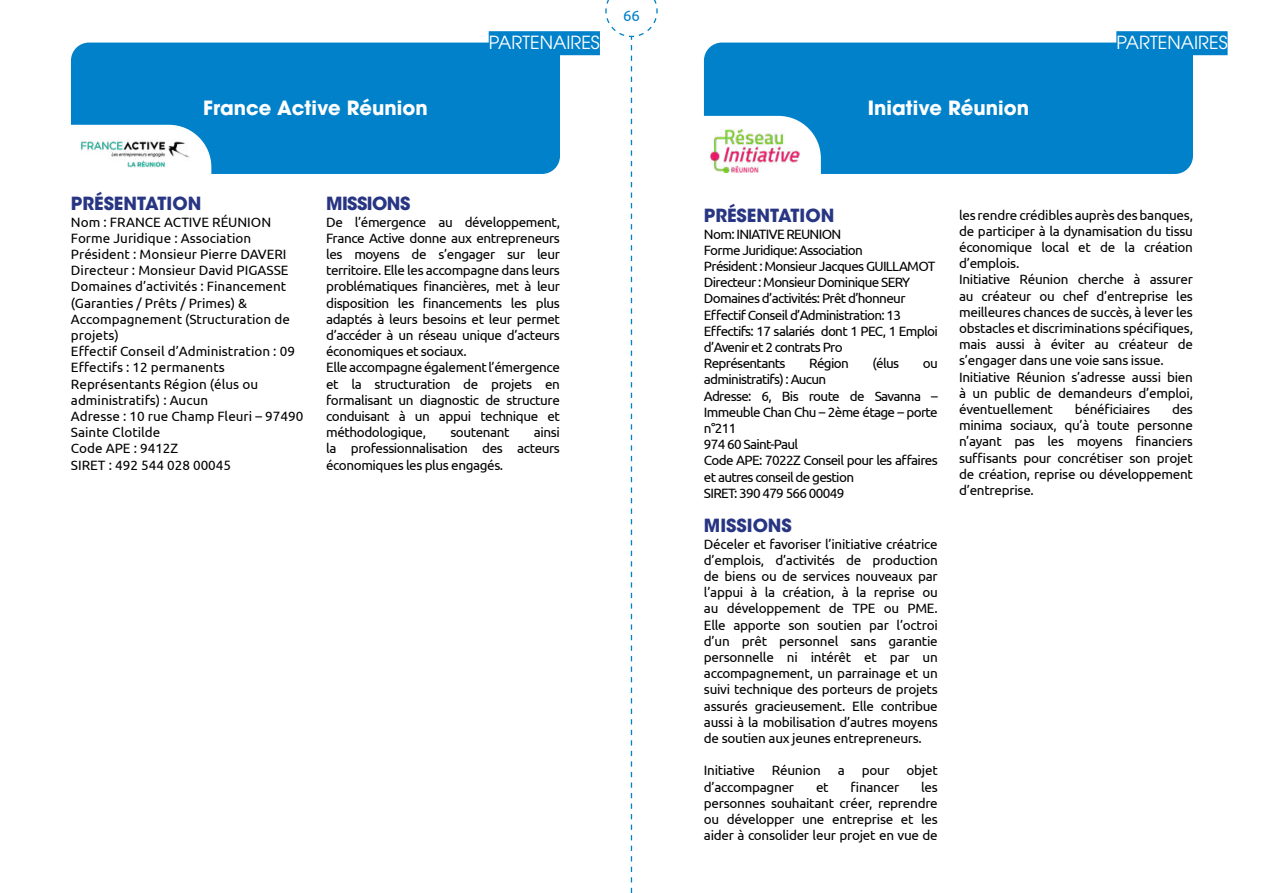
<style>
.page{position:relative;width:1263px;height:893px;background:#fff}
.page>*{position:absolute;margin:0;border:0;box-sizing:border-box;transform-origin:0 0}
.t1{font:700 19.5px "ITC Avant Garde Pro";color:#fff}
.t2{font:700 18px "ITC Avant Garde Std";color:#283583}
.t3{font:18px "ITC Avant Garde Pro";color:#fff}
.t4{font:700 18px "ITC Avant Garde Std";letter-spacing:-.03em;color:#283583}
.t5{font:15px "Ubuntu";color:#0081c9}
.t6{font:13.5px/16.2px "Ubuntu";letter-spacing:-.02em;color:#000;text-align:justify}
.t7{font:13.5px/16.2px "Ubuntu";letter-spacing:-.05em;color:#000}
.t8{font:13.5px/16.2px "Ubuntu";color:#000}
</style>
<div class="page">
<div style="left:71px;top:43px;width:489px;height:131px;background:#0081c9"></div>
<div style="left:704px;top:43px;width:489px;height:131px;background:#0081c9"></div>
<div style="left:644px;top:116px;width:177px;height:145px;background:#fff;border-radius:43px"></div>
<svg style="left:71px;top:125px;width:140px;height:49px"></svg>
<div style="left:489px;top:31px;width:111px;height:24px;background:#0081c9"></div>
<div style="left:1116px;top:31px;width:111px;height:24px;background:#0081c9"></div>
<svg style="left:605px;top:0;width:53px;height:893px"></svg>
<img style="left:81px;top:139px;width:109px;height:30px">
<img style="left:710px;top:129px;width:89px;height:43px">
<h1 class="t1" style="left:203px;top:95px;width:226px">France Active Réunion</h1>
<h2 class="t3" style="left:489px;top:31px;width:113px">PARTENAIRES</h2>
<p class="t5" style="left:623px;top:7px;width:18px">66</p>
<h2 class="t2" style="left:71px;top:192px;width:132px">PRÉSENTATION</h2>
<p class="t8" style="left:71px;top:213px;width:234px">Nom : FRANCE ACTIVE RÉUNION<br>Forme Juridique : Association<br>Président : Monsieur Pierre DAVERI<br>Directeur : Monsieur David PIGASSE<br>Domaines d’activités : Financement (Garanties / Prêts / Primes) &amp;<br>Accompagnement (Structuration de projets)<br>Effectif Conseil d’Administration : 09<br>Effectifs : 12 permanents<br>Représentants Région (élus ou administratifs) : Aucun<br>Adresse : 10 rue Champ Fleuri – 97490<br>Sainte Clotilde<br>Code APE : 9412Z<br>SIRET : 492 544 028 00045</p>
<h2 class="t4" style="left:326px;top:192px;width:86px">MISSIONS</h2>
<p class="t6" style="left:326px;top:213px;width:235px;text-align:left">De l’émergence au développement, France Active donne aux entrepreneurs les moyens de s’engager sur leur territoire. Elle les accompagne dans leurs problématiques financières, met à leur disposition les financements les plus adaptés à leurs besoins et leur permet d’accéder à un réseau unique d’acteurs économiques et sociaux.<br>Elle accompagne également l’émergence et la structuration de projets en formalisant un diagnostic de structure conduisant à un appui technique et méthodologique,</p>
<p class="t6" style="left:326px;top:424px;width:235px;text-indent:208px">ainsi la professionnalisation des acteurs économiques les plus engagés.</p>
<p class="t6" style="left:450px;top:424px;width:61px">soutenant</p>
<h1 class="t1" style="left:868px;top:95px;width:163px">Iniative Réunion</h1>
<h2 class="t3" style="left:1116px;top:31px;width:113px">PARTENAIRES</h2>
<h2 class="t2" style="left:704px;top:204px;width:132px">PRÉSENTATION</h2>
<p class="t7" style="left:704px;top:225px;width:235px">Nom: INIATIVE REUNION<br>Forme Juridique: Association<br>Président : Monsieur Jacques GUILLAMOT<br>Directeur : Monsieur Dominique SERY<br>Domaines d’activités: Prêt d’honneur<br>Effectif Conseil d’Administration: 13<br>Effectifs: 17 salariés dont 1 PEC, 1 Emploi d’Avenir et 2 contrats Pro<br>Représentants</p>
<p class="t6" style="left:809px;top:355px;width:41px">Région</p>
<p class="t6" style="left:872px;top:355px;width:28px">(élus</p>
<p class="t6" style="left:923px;top:355px;width:17px">ou</p>
<p class="t7" style="left:704px;top:371px;width:235px">administratifs) : Aucun<br>Adresse: 6, Bis route de Savanna –<br>Immeuble Chan Chu – 2ème étage – porte n°211<br>974 60 Saint-Paul<br>Code APE: 7022Z Conseil pour les affaires et autres conseil de gestion<br>SIRET: 390 479 566 00049</p>
<h2 class="t2" style="left:704px;top:514px;width:90px">MISSIONS</h2>
<p class="t6" style="left:704px;top:535px;width:235px">Déceler et favoriser l’initiative créatrice d’emplois, d’activités de production de biens ou de services nouveaux par l’appui à la création, à la reprise ou au développement de TPE ou PME.<br>Elle apporte son soutien par l’octroi d’un prêt personnel sans garantie personnelle ni intérêt et par un accompagnement, un parrainage et un suivi technique des porteurs de projets assurés gracieusement. Elle contribue aussi à la mobilisation d’autres moyens de soutien aux jeunes entrepreneurs.</p>
<p class="t6" style="left:704px;top:762px;width:235px">Initiative Réunion a pour objet d’accompagner</p>
<p class="t6" style="left:704px;top:778px;width:235px;text-indent:217px">les personnes souhaitant créer, reprendre ou développer une entreprise et les aider à consolider leur projet en vue de</p>
<p class="t6" style="left:816px;top:778px;width:14px">et</p>
<p class="t6" style="left:850px;top:778px;width:50px">financer</p>
<p class="t6" style="left:959px;top:206px;width:235px;text-align:left">les rendre crédibles auprès des banques, de participer à la dynamisation du tissu économique local et de la création d’emplois.<br>Initiative Réunion cherche à assurer au créateur ou chef d’entreprise les meilleures chances de succès, à lever les obstacles et discriminations spécifiques, mais aussi à éviter au créateur de s’engager dans une voie sans issue.<br>Initiative Réunion s’adresse aussi bien à un public de demandeurs d’emploi, éventuellement</p>
<p class="t6" style="left:959px;top:401px;width:235px;text-indent:213px">des minima sociaux, qu’à toute personne n’ayant pas les moyens financiers suffisants pour concrétiser son projet de création, reprise ou développement d’entreprise.</p>
<p class="t6" style="left:1075px;top:401px;width:77px">bénéficiaires</p>
</div>
